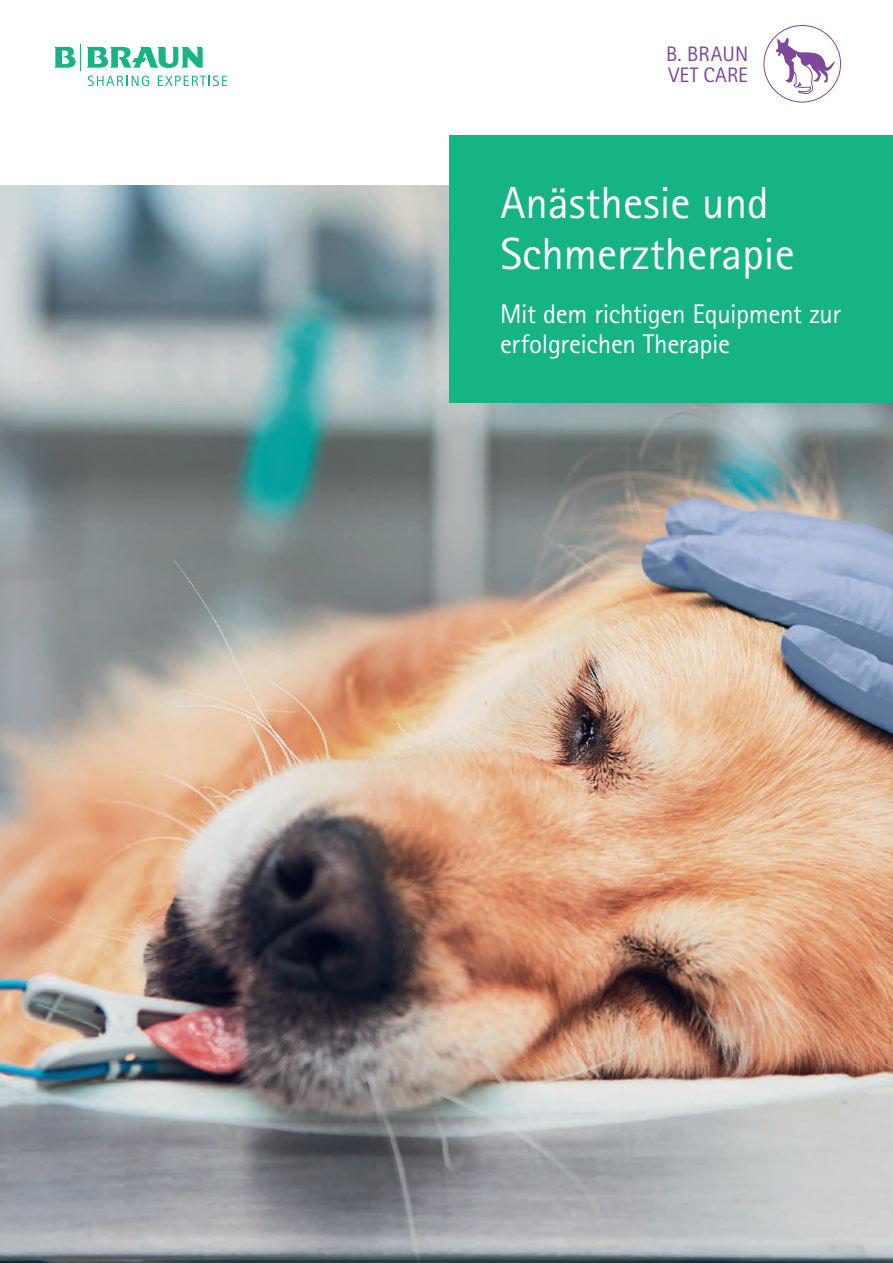
<style>
.page{position:relative;width:893px;height:1263px;background:#fff}
.page>*{position:absolute;margin:0;border:0;box-sizing:border-box;transform-origin:0 0}
.t1{font:45px/51px "Rotis Sans Serif Pro";color:#fff}
.t2{font:27px/30px "Rotis Sans Serif Pro";letter-spacing:-.015em;color:#fff}
.t3{font:21px/21px "Rotis Sans Serif Pro";letter-spacing:.01em;color:#7d489c}
</style>
<div class="page">
<div style="left:764px;top:25px;width:77px;height:77px;border:1px solid #7d489c;border-radius:50%"></div>
<svg style="left:776px;top:38px;width:59px;height:56px"></svg>
<img style="left:0;top:186px;width:893px;height:1077px">
<div style="left:450px;top:135px;width:443px;height:268px;background:#16b484"></div>
<svg style="left:88px;top:76px;width:61px;height:10px"></svg>
<svg style="left:158px;top:76px;width:69px;height:10px"></svg>
<svg style="left:54px;top:44px;width:149px;height:26px"></svg>
<p class="t3" style="left:666px;top:43px;width:84px">B. BRAUN<br>VET CARE</p>
<h1 class="t1" style="left:501px;top:177px;width:296px">Anästhesie und<br>Schmerztherapie</h1>
<p class="t2" style="left:500px;top:299px;width:342px">Mit dem richtigen Equipment zur erfolgreichen Therapie</p>
</div>
